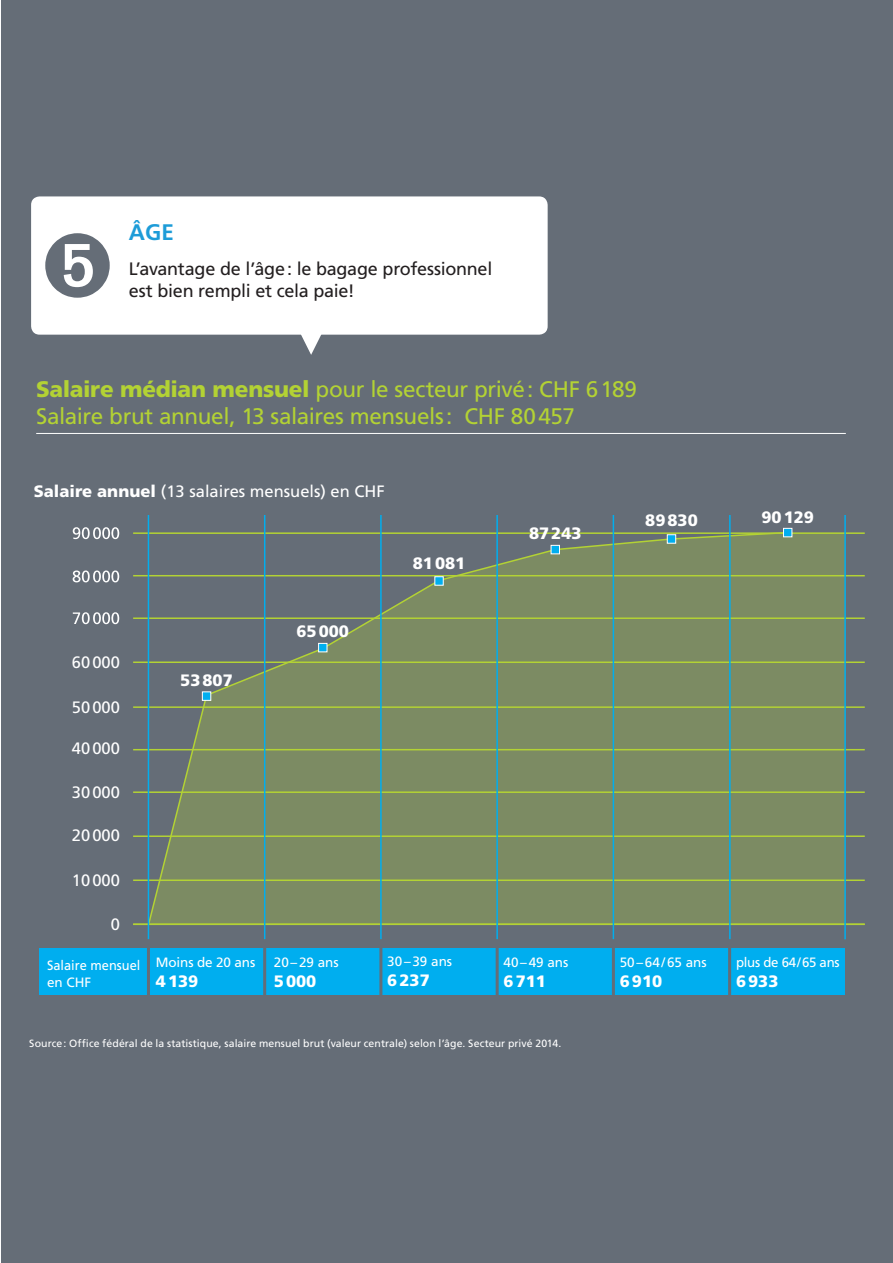
<style>
.page{position:relative;width:893px;height:1263px;background:#fff}
.page>*{position:absolute;margin:0;border:0;box-sizing:border-box;transform-origin:0 0}
.t1{font:22.5px/27px "Frutiger LT Std";letter-spacing:-.015em;color:#b3d234}
.t2{font:700 22.5px "Frutiger LT Std";color:#1d9cd8}
.t3{font:18px "Frutiger LT Std";letter-spacing:-.015em;color:#231f20}
.t4{font:16.5px "Frutiger LT Std";color:#fff}
.t5{font:16.5px "Frutiger LT Std";color:#fff}
.t6{font:900 16.5px "Frutiger LT Std";color:#fff}
.t7{font:900 16.5px "Frutiger LT Std";color:#fff}
.t8{font:13.5px "Frutiger LT Std";color:#fff}
.t9{font:13.5px/16.2px "Frutiger LT Std";color:#fff;scale:.95 1}
.t10{font:13.5px "Frutiger LT Std";letter-spacing:-.02em;color:#fff}
.t11{font:10.5px "Frutiger LT Std";letter-spacing:.005em;color:#fff}
.s1{font-weight:900}
</style>
<div class="page">
<div style="left:1px;top:0;width:892px;height:1263px;background:#656d77"></div>
<div style="left:789px;top:534px;width:55px;height:389px;background:#7c8b63"></div>
<svg style="left:147px;top:531px;width:642px;height:396px"></svg>
<div style="left:40px;top:948px;width:805px;height:47px;background:#00aeef"></div>
<div style="left:31px;top:196px;width:517px;height:139px;background:#fff;border-radius:9px"></div>
<svg style="left:298px;top:334px;width:26px;height:21px"></svg>
<svg style="left:73px;top:612px;width:46px;height:12px"></svg>
<svg style="left:73px;top:570px;width:46px;height:12px"></svg>
<svg style="left:73px;top:527px;width:46px;height:12px"></svg>
<hr style="left:133px;top:879px;width:732px;height:2px;background:#b3d234">
<hr style="left:133px;top:923px;width:732px;height:2px;background:#b3d234">
<hr style="left:133px;top:835px;width:732px;height:2px;background:#b3d234">
<hr style="left:133px;top:791px;width:732px;height:2px;background:#b3d234">
<hr style="left:133px;top:749px;width:732px;height:1px;background:#b3d234">
<hr style="left:133px;top:706px;width:732px;height:2px;background:#b3d234">
<hr style="left:133px;top:661px;width:732px;height:2px;background:#b3d234">
<hr style="left:133px;top:617px;width:732px;height:2px;background:#b3d234">
<hr style="left:133px;top:575px;width:732px;height:1px;background:#b3d234">
<hr style="left:133px;top:532px;width:732px;height:2px;background:#b3d234">
<div style="left:202px;top:691px;width:9px;height:10px;background:#00aeef;border:1px solid #fff"></div>
<div style="left:551px;top:545px;width:9px;height:9px;background:#00aeef;border:1px solid #fff"></div>
<div style="left:783px;top:528px;width:9px;height:9px;background:#00aeef;border:1px solid #fff"></div>
<div style="left:667px;top:534px;width:9px;height:10px;background:#00aeef;border:1px solid #fff"></div>
<hr style="left:147px;top:944px;width:3px;height:55px;background:#656d77">
<hr style="left:263px;top:944px;width:3px;height:55px;background:#656d77">
<hr style="left:379px;top:944px;width:3px;height:55px;background:#656d77">
<hr style="left:496px;top:944px;width:3px;height:55px;background:#656d77">
<hr style="left:612px;top:944px;width:3px;height:55px;background:#656d77">
<hr style="left:264px;top:515px;width:1px;height:424px;background:#00aeef">
<hr style="left:380px;top:515px;width:2px;height:424px;background:#00aeef">
<hr style="left:148px;top:515px;width:1px;height:424px;background:#00aeef">
<hr style="left:496px;top:515px;width:2px;height:424px;background:#00aeef">
<hr style="left:613px;top:515px;width:1px;height:424px;background:#00aeef">
<div style="left:318px;top:643px;width:9px;height:9px;background:#00aeef;border:1px solid #fff"></div>
<hr style="left:36px;top:433px;width:810px;height:1px;background:#fff">
<hr style="left:728px;top:944px;width:3px;height:55px;background:#656d77">
<hr style="left:729px;top:515px;width:2px;height:424px;background:#00aeef">
<div style="left:434px;top:576px;width:10px;height:9px;background:#00aeef;border:1px solid #fff"></div>
<hr style="left:844px;top:515px;width:2px;height:424px;background:#00aeef">
<h1 class="t2" style="left:129px;top:219px;width:46px">ÂGE</h1>
<h2 class="t3" style="left:129px;top:258px;width:365px">L’avantage de l’âge: le bagage professionnel</h2>
<h2 class="t3" style="left:129px;top:280px;width:227px">est bien rempli et cela paie!</h2>
<h1 class="t1" style="left:36px;top:376px;width:602px"><span class="s1">Salaire médian mensuel</span> pour le secteur privé: CHF 6189<br>Salaire brut annuel, 13 salaires mensuels: CHF 80457</h1>
<h3 class="t4" style="left:34px;top:482px;width:352px"><span class="s1">Salaire annuel</span> (13 salaires mensuels) en CHF</h3>
<h3 class="t5" style="left:72px;top:653px;width:49px">60000</h3>
<h3 class="t5" style="left:72px;top:698px;width:49px">50000</h3>
<h3 class="t5" style="left:72px;top:739px;width:49px">40000</h3>
<h3 class="t5" style="left:72px;top:783px;width:49px">30000</h3>
<h3 class="t5" style="left:72px;top:826px;width:49px">20000</h3>
<h3 class="t5" style="left:72px;top:870px;width:49px">10000</h3>
<h3 class="t5" style="left:111px;top:915px;width:11px">0</h3>
<h3 class="t6" style="left:180px;top:670px;width:54px">53807</h3>
<h3 class="t6" style="left:297px;top:621px;width:54px">65000</h3>
<h3 class="t6" style="left:413px;top:553px;width:54px">81081</h3>
<p class="t9" style="left:47px;top:957px;width:100px">Salaire mensuel en CHF</p>
<p class="t8" style="left:156px;top:954px;width:101px">Moins de 20 ans</p>
<h3 class="t7" style="left:156px;top:971px;width:44px">4139</h3>
<p class="t8" style="left:274px;top:954px;width:66px">20–29 ans</p>
<h3 class="t7" style="left:274px;top:971px;width:44px">5000</h3>
<p class="t8" style="left:387px;top:953px;width:66px">30–39 ans</p>
<h3 class="t7" style="left:387px;top:970px;width:44px">6237</h3>
<h3 class="t6" style="left:529px;top:523px;width:54px">87243</h3>
<p class="t8" style="left:503px;top:954px;width:66px">40–49 ans</p>
<h3 class="t7" style="left:503px;top:971px;width:44px">6711</h3>
<p class="t11" style="left:29px;top:1037px;width:534px">Source: Office fédéral de la statistique, salaire mensuel brut (valeur centrale) selon l’âge. Secteur privé 2014.</p>
<h3 class="t6" style="left:645px;top:510px;width:54px">89830</h3>
<h3 class="t6" style="left:761px;top:507px;width:54px">90129</h3>
<p class="t8" style="left:620px;top:954px;width:89px">50–64/65 ans</p>
<h3 class="t7" style="left:620px;top:971px;width:44px">6910</h3>
<p class="t10" style="left:736px;top:954px;width:105px">plus de 64/65 ans</p>
<h3 class="t7" style="left:736px;top:971px;width:44px">6933</h3>
</div>
